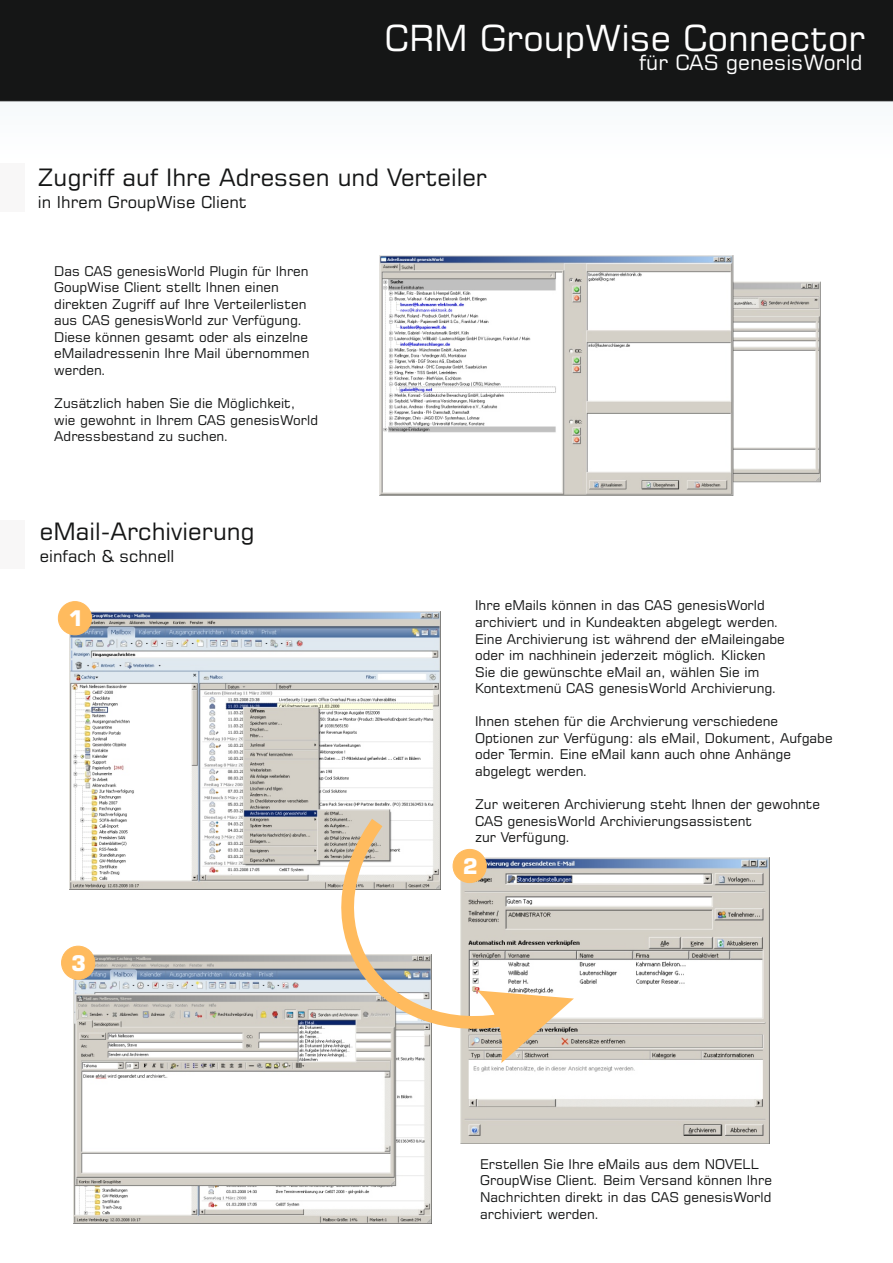
<style>
.page{position:relative;width:893px;height:1263px;background:#fff}
.page>*{position:absolute;margin:0;border:0;box-sizing:border-box;transform-origin:0 0}
.t1{font:36px "Square 721 BT";color:#fff}
.t2{font:24px "Square 721 BT";color:#151616}
.t3{font:700 21.6px "Square 721 BT";color:#fff}
.t4{font:21px "Square 721 BT";color:#fff}
.t5{font:16.5px "Square 721 BT";color:#151616}
.t6{font:13.5px/16.5px "Square 721 BT";color:#151616}
</style>
<div class="page">
<svg style="left:0;top:101px;width:893px;height:1px"></svg>
<img style="left:73px;top:955px;width:358px;height:268px">
<div style="left:0;top:163px;width:25px;height:48px;background:#f8f7f7"></div>
<div style="left:0;top:520px;width:25px;height:48px;background:#f8f7f7"></div>
<div style="left:0;top:0;width:893px;height:101px;background:#151616"></div>
<img style="left:380px;top:255px;width:440px;height:240px">
<img style="left:460px;top:858px;width:309px;height:286px">
<img style="left:69px;top:612px;width:371px;height:278px">
<svg style="left:341px;top:819px;width:233px;height:244px"></svg>
<div style="left:61px;top:946px;width:34px;height:33px;background:#ffbb5e;border:1px solid #ffbb5e;border-radius:50%"></div>
<div style="left:58px;top:601px;width:34px;height:34px;background:#ffbb5e;border:1px solid #ffbb5e;border-radius:50%"></div>
<div style="left:453px;top:849px;width:33px;height:34px;background:#ffbb5e;border:1px solid #ffbb5e;border-radius:50%"></div>
<h1 class="t1" style="left:384px;top:24px;width:482px">CRM GroupWise Connector</h1>
<h3 class="t4" style="left:639px;top:54px;width:225px">für CAS genesisWorld</h3>
<h2 class="t2" style="left:38px;top:168px;width:451px">Zugriff auf Ihre Adressen und Verteiler</h2>
<p class="t5" style="left:38px;top:195px;width:210px">in Ihrem GroupWise Client</p>
<p class="t6" style="left:54px;top:264px;width:257px">Das CAS genesisWorld Plugin für Ihren GoupWise Client stellt Ihnen einen direkten Zugriff auf Ihre Verteilerlisten aus CAS genesisWorld zur Verfügung.<br>Diese können gesamt oder als einzelne eMailadressenin Ihre Mail übernommen werden.</p>
<p class="t6" style="left:54px;top:396px;width:265px">Zusätzlich haben Sie die Möglichkeit, wie gewohnt in Ihrem CAS genesisWorld<br>Adressbestand zu suchen.</p>
<h2 class="t2" style="left:40px;top:522px;width:216px">eMail-Archivierung</h2>
<p class="t5" style="left:40px;top:549px;width:136px">einfach &amp; schnell</p>
<h3 class="t3" style="left:68px;top:610px;width:17px">1</h3>
<h3 class="t3" style="left:71px;top:954px;width:17px">3</h3>
<p class="t6" style="left:475px;top:599px;width:311px">Ihre eMails können in das CAS genesisWorld archiviert und in Kundeakten abgelegt werden.<br>Eine Archivierung ist während der eMaileingabe oder im nachhinein jederzeit möglich. Klicken Sie die gewünschte eMail an, wählen Sie im Kontextmenü CAS genesisWorld Archivierung.</p>
<p class="t6" style="left:475px;top:714px;width:359px">Ihnen stehen für die Archvierung verschiedene Optionen zur Verfügung: als eMail, Dokument, Aufgabe oder Termin. Eine eMail kann auch ohne Anhänge abgelegt werden.</p>
<p class="t6" style="left:475px;top:797px;width:347px">Zur weiteren Archivierung steht Ihnen der gewohnte<br>CAS genesisWorld Archivierungsassistent<br>zur Verfügung.</p>
<h3 class="t3" style="left:463px;top:857px;width:17px">2</h3>
<p class="t6" style="left:480px;top:1157px;width:293px">Erstellen Sie Ihre eMails aus dem NOVELL GroupWise Client. Beim Versand können Ihre Nachrichten direkt in das CAS genesisWorld archiviert werden.</p>
</div>
